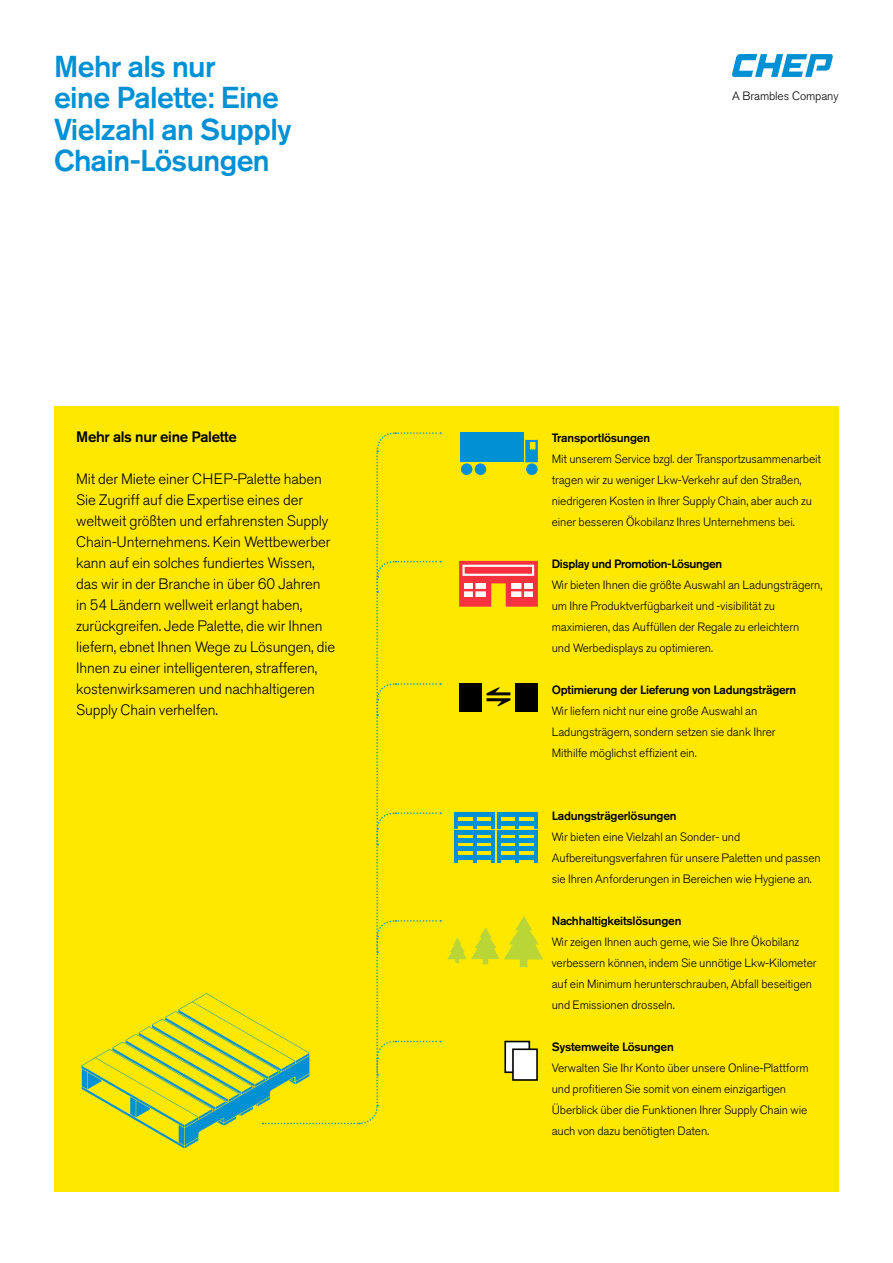
<style>
.page{position:relative;width:893px;height:1263px;background:#fff}
.page>*{position:absolute;margin:0;border:0;box-sizing:border-box;transform-origin:0 0}
.t1{font:500 30px/31.5px "Akzidenz Grotesk Pro";letter-spacing:-.02em;color:#0091d5}
.t2{font:300 15px/21px "Akzidenz Grotesk Pro";letter-spacing:-.01em;color:#000}
.t3{font:500 15px "Akzidenz Grotesk Pro";letter-spacing:-.02em;color:#000}
.t4{font:300 12px/21px "Akzidenz Grotesk Pro";letter-spacing:-.01em;color:#000}
.t5{font:500 12px "Akzidenz Grotesk Pro";letter-spacing:-.02em;color:#000}
</style>
<div class="page">
<svg style="left:732px;top:54px;width:101px;height:23px"></svg>
<div style="left:54px;top:406px;width:785px;height:785px;background:#ffe800"></div>
<div style="left:454px;top:830px;width:41px;height:5px;background:#0091d5"></div>
<div style="left:454px;top:821px;width:41px;height:5px;background:#0091d5"></div>
<div style="left:454px;top:812px;width:41px;height:5px;background:#0091d5"></div>
<div style="left:454px;top:855px;width:41px;height:5px;background:#0091d5"></div>
<div style="left:454px;top:846px;width:41px;height:5px;background:#0091d5"></div>
<div style="left:454px;top:838px;width:41px;height:5px;background:#0091d5"></div>
<svg style="left:454px;top:817px;width:4px;height:46px"></svg>
<svg style="left:473px;top:817px;width:4px;height:46px"></svg>
<div style="left:497px;top:830px;width:41px;height:5px;background:#0091d5"></div>
<div style="left:497px;top:821px;width:41px;height:5px;background:#0091d5"></div>
<div style="left:497px;top:812px;width:41px;height:5px;background:#0091d5"></div>
<div style="left:497px;top:855px;width:41px;height:5px;background:#0091d5"></div>
<div style="left:497px;top:846px;width:41px;height:5px;background:#0091d5"></div>
<div style="left:497px;top:838px;width:41px;height:5px;background:#0091d5"></div>
<svg style="left:491px;top:817px;width:10px;height:46px"></svg>
<svg style="left:515px;top:817px;width:4px;height:46px"></svg>
<svg style="left:534px;top:817px;width:4px;height:46px"></svg>
<div style="left:515px;top:683px;width:23px;height:29px;background:#000"></div>
<div style="left:459px;top:683px;width:23px;height:29px;background:#000"></div>
<svg style="left:486px;top:687px;width:24px;height:19px"></svg>
<svg style="left:459px;top:561px;width:79px;height:46px"></svg>
<hr style="left:521px;top:582px;width:3px;height:16px;background:#f7323f">
<hr style="left:462px;top:589px;width:24px;height:2px;background:#f7323f">
<hr style="left:510px;top:589px;width:25px;height:2px;background:#f7323f">
<svg style="left:525px;top:440px;width:13px;height:22px"></svg>
<div style="left:526px;top:463px;width:12px;height:12px;background:#0091d5;border-radius:50%"></div>
<div style="left:475px;top:463px;width:11px;height:12px;background:#0091d5;border-radius:50%"></div>
<div style="left:461px;top:463px;width:11px;height:12px;background:#0091d5;border-radius:50%"></div>
<div style="left:461px;top:432px;width:63px;height:30px;background:#0091d5"></div>
<svg style="left:447px;top:916px;width:96px;height:51px"></svg>
<div style="left:505px;top:1041px;width:24px;height:31px;background:#fff"></div>
<div style="left:504px;top:1041px;width:26px;height:32px;border:2px solid #000"></div>
<div style="left:513px;top:1049px;width:24px;height:31px;background:#fff"></div>
<div style="left:512px;top:1048px;width:26px;height:33px;border:2px solid #000"></div>
<svg style="left:82px;top:432px;width:359px;height:716px"></svg>
<h1 class="t1" style="left:54px;top:50px;width:239px">Mehr als nur<br>eine Palette: Eine<br>Vielzahl an Supply<br>Chain-Lösungen</h1>
<p class="t3" style="left:76px;top:427px;width:162px">Mehr als nur eine Palette</p>
<p class="t2" style="left:76px;top:468px;width:261px">Mit der Miete einer CHEP-Palette haben Sie Zugriff auf die Expertise eines der weltweit größten und erfahrensten Supply Chain-Unternehmens. Kein Wettbewerber kann auf ein solches fundiertes Wissen, das wir in der Branche in über 60 Jahren in 54 Ländern wellweit erlangt haben, zurückgreifen. Jede Palette, die wir Ihnen liefern, ebnet Ihnen Wege zu Lösungen, die Ihnen zu einer intelligenteren, strafferen, kostenwirksameren und nachhaltigeren Supply Chain verhelfen.</p>
<p class="t4" style="left:732px;top:85px;width:108px">A Brambles Company</p>
<p class="t5" style="left:552px;top:430px;width:100px">Transportlösungen</p>
<p class="t4" style="left:552px;top:448px;width:271px">Mit unserem Service bzgl. der Transportzusammenarbeit tragen wir zu weniger Lkw-Verkehr auf den Straßen, niedrigeren Kosten in Ihrer Supply Chain, aber auch zu einer besseren Ökobilanz Ihres Unternehmens bei.</p>
<p class="t5" style="left:552px;top:556px;width:172px">Display und Promotion-Lösungen</p>
<p class="t4" style="left:552px;top:574px;width:272px">Wir bieten Ihnen die größte Auswahl an Ladungsträgern, um Ihre Produktverfügbarkeit und -visibilität zu maximieren, das Auffüllen der Regale zu erleichtern<br>und Werbedisplays zu optimieren.</p>
<p class="t5" style="left:552px;top:682px;width:246px">Optimierung der Lieferung von Ladungsträgern</p>
<p class="t4" style="left:552px;top:700px;width:225px">Wir liefern nicht nur eine große Auswahl an<br>Ladungsträgern, sondern setzen sie dank Ihrer<br>Mithilfe möglichst effizient ein.</p>
<p class="t5" style="left:552px;top:808px;width:126px">Ladungsträgerlösungen</p>
<p class="t4" style="left:552px;top:826px;width:271px">Wir bieten eine Vielzahl an Sonder- und<br>Aufbereitungsverfahren für unsere Paletten und passen sie Ihren Anforderungen in Bereichen wie Hygiene an.</p>
<p class="t5" style="left:552px;top:913px;width:131px">Nachhaltigkeitslösungen</p>
<p class="t4" style="left:552px;top:931px;width:266px">Wir zeigen Ihnen auch gerne, wie Sie Ihre Ökobilanz verbessern können, indem Sie unnötige Lkw-Kilometer auf ein Minimum herunterschrauben, Abfall beseitigen und Emissionen drosseln.</p>
<p class="t5" style="left:552px;top:1039px;width:124px">Systemweite Lösungen</p>
<p class="t4" style="left:552px;top:1057px;width:258px">Verwalten Sie Ihr Konto über unsere Online-Plattform und profitieren Sie somit von einem einzigartigen Überblick über die Funktionen Ihrer Supply Chain wie auch von dazu benötigten Daten.</p>
</div>
